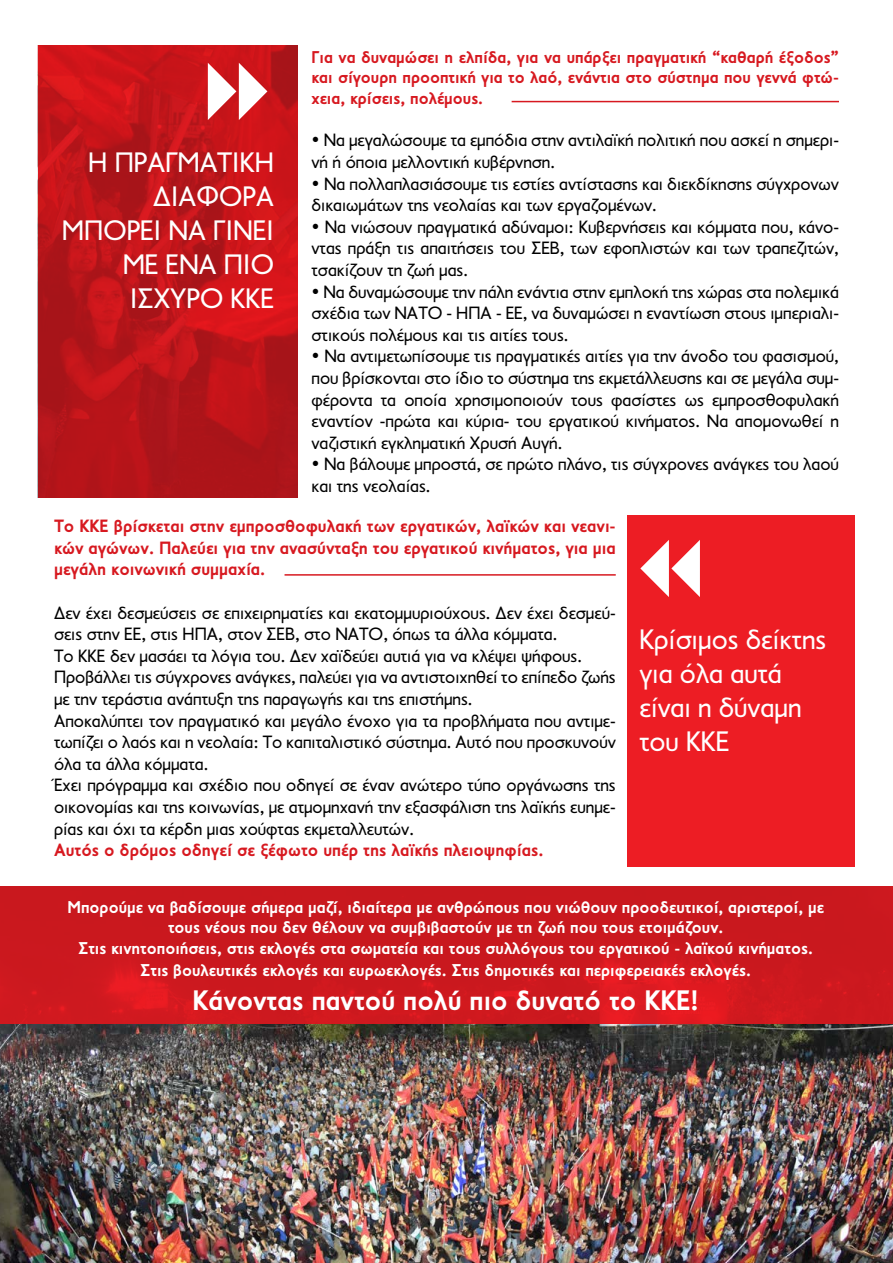
<style>
.page{position:relative;width:893px;height:1263px;background:#fff}
.page>*{position:absolute;margin:0;border:0;box-sizing:border-box;transform-origin:0 0}
.t1{font:700 81.6px "PF Din Display Pro";color:#fff}
.t2{font:28.5px/34.2px "PF Transport";color:#fff;text-align:right}
.t3{font:700 28.5px "PF Transport";color:#fff}
.t4{font:18px/21.6px "PF Transport";color:#000}
.t5{font:700 18px/21.6px "PF Transport";color:#d71920;text-align:justify}
.t6{font:700 17.25px/21px "PF Transport";color:#fff;text-align:center}
.t7{font:700 17.25px/20.7px "PF Transport";color:#d71920;text-align:justify}
</style>
<div class="page">
<img style="left:0;top:1024px;width:893px;height:239px">
<svg style="left:38px;top:45px;width:259px;height:452px;background:#be151a"></svg>
<div style="left:628px;top:515px;width:227px;height:352px;background:#ed1d24"></div>
<hr style="left:512px;top:101px;width:327px;height:1px;background:#d71920">
<hr style="left:285px;top:574px;width:331px;height:2px;background:#d71920">
<svg style="left:0;top:886px;width:893px;height:138px;background:#cc181e"></svg>
<h1 class="t1" style="left:198px;top:43px;width:75px">m</h1>
<h2 class="t2" style="left:62px;top:145px;width:213px">Η ΠΡΑΓΜΑΤΙΚΗ<br>ΔΙΑΦΟΡΑ<br>ΜΠΟΡΕΙ ΝΑ ΓΙΝΕΙ<br>ΜΕ ΕΝΑ ΠΙΟ<br>ΙΣΧΥΡΟ ΚΚΕ</h2>
<p class="t7" style="left:312px;top:46px;width:529px">Για να δυναμώσει η ελπίδα, για να υπάρξει πραγματική “καθαρή έξοδος” και σίγουρη προοπτική για το λαό, ενάντια στο σύστημα που γεννά φτώ&shy;χεια, κρίσεις, πολέμους.</p>
<p class="t4" style="left:312px;top:130px;width:529px">• Να μεγαλώσουμε τα εμπόδια στην αντιλαϊκή πολιτική που ασκεί η σημερι&shy;νή ή όποια μελλοντική κυβέρνηση.</p>
<p class="t4" style="left:312px;top:173px;width:529px">• Να πολλαπλασιάσουμε τις εστίες αντίστασης και διεκδίκησης σύγχρονων δικαιωμάτων της νεολαίας και των εργαζομένων.</p>
<p class="t4" style="left:312px;top:216px;width:529px;text-align:justify">• Να νιώσουν πραγματικά αδύναμοι: Κυβερνήσεις και κόμματα που, κάνο&shy;ντας πράξη τις απαιτήσεις του ΣΕΒ, των εφοπλιστών και των τραπεζιτών, τσακίζουν τη ζωή μας.</p>
<p class="t4" style="left:312px;top:281px;width:529px;text-align:justify">• Να δυναμώσουμε την πάλη ενάντια στην εμπλοκή της χώρας στα πολεμικά σχέδια των ΝΑΤΟ - ΗΠΑ - ΕΕ, να δυναμώσει η εναντίωση στους ιμπεριαλι&shy;στικούς πολέμους και τις αιτίες τους.</p>
<p class="t4" style="left:312px;top:346px;width:529px;text-align:justify">• Να αντιμετωπίσουμε τις πραγματικές αιτίες για την άνοδο του φασισμού, που βρίσκονται στο ίδιο το σύστημα της εκμετάλλευσης και σε μεγάλα συμ&shy;φέροντα τα οποία χρησιμοποιούν τους φασίστες ως εμπροσθοφυλακή εναντίον -πρώτα και κύρια- του εργατικού κινήματος. Να απομονωθεί η ναζιστική εγκληματική Χρυσή Αυγή.</p>
<p class="t4" style="left:312px;top:454px;width:529px">• Να βάλουμε μπροστά, σε πρώτο πλάνο, τις σύγχρονες ανάγκες του λαού και της νεολαίας.</p>
<p class="t5" style="left:54px;top:515px;width:563px">Το ΚΚΕ βρίσκεται στην εμπροσθοφυλακή των εργατικών, λαϊκών και νεανι&shy;κών αγώνων. Παλεύει για την ανασύνταξη του εργατικού κινήματος, για μια μεγάλη κοινωνική συμμαχία.</p>
<p class="t4" style="left:54px;top:602px;width:563px">Δεν έχει δεσμεύσεις σε επιχειρηματίες και εκατομμυριούχους. Δεν έχει δεσμεύ&shy;σεις στην ΕΕ, στις ΗΠΑ, στον ΣΕΒ, στο ΝΑΤΟ, όπως τα άλλα κόμματα.<br>Το ΚΚΕ δεν μασάει τα λόγια του. Δεν χαϊδεύει αυτιά για να κλέψει ψήφους.<br>Προβάλλει τις σύγχρονες ανάγκες, παλεύει για να αντιστοιχηθεί το επίπεδο ζωής με την τεράστια ανάπτυξη της παραγωγής και της επιστήμης.<br>Αποκαλύπτει τον πραγματικό και μεγάλο ένοχο για τα προβλήματα που αντιμε&shy;τωπίζει ο λαός και η νεολαία: Το καπιταλιστικό σύστημα. Αυτό που προσκυνούν όλα τα άλλα κόμματα.<br>Έχει πρόγραμμα και σχέδιο που οδηγεί σε έναν ανώτερο τύπο οργάνωσης της οικονομίας και της κοινωνίας, με ατμομηχανή την εξασφάλιση της λαϊκής ευημε&shy;ρίας και όχι τα κέρδη μιας χούφτας εκμεταλλευτών.</p>
<p class="t5" style="left:54px;top:839px;width:491px">Αυτός ο δρόμος οδηγεί σε ξέφωτο υπέρ της λαϊκής πλειοψηφίας.</p>
<h2 class="t2" style="left:639px;top:622px;width:189px;text-align:left">Κρίσιμος δείκτης για όλα αυτά είναι η δύναμη του ΚΚΕ</h2>
<p class="t6" style="left:67px;top:896px;width:758px">Μπορούμε να βαδίσουμε σήμερα μαζί, ιδιαίτερα με ανθρώπους που νιώθουν προοδευτικοί, αριστεροί, με τους νέους που δεν θέλουν να συμβιβαστούν με τη ζωή που τους ετοιμάζουν.<br>Στις κινητοποιήσεις, στις εκλογές στα σωματεία και τους συλλόγους του εργατικού - λαϊκού κινήματος.<br>Στις βουλευτικές εκλογές και ευρωεκλογές. Στις δημοτικές και περιφερειακές εκλογές.</p>
<h2 class="t3" style="left:193px;top:984px;width:508px">Κάνοντας παντού πολύ πιο δυνατό το ΚΚΕ!</h2>
</div>
